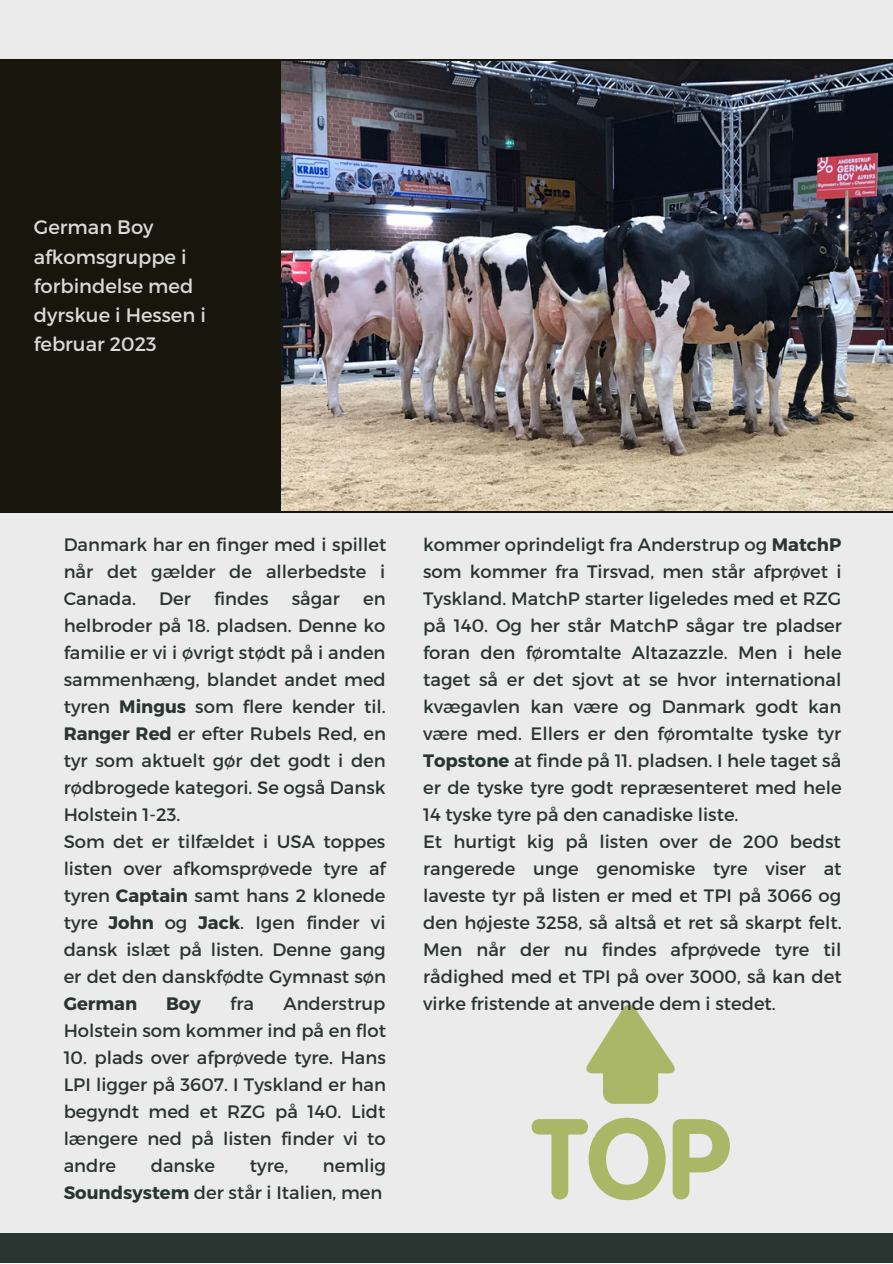
<style>
.page{position:relative;width:893px;height:1264px;background:#fff}
.page>*{position:absolute;margin:0;border:0;box-sizing:border-box;transform-origin:0 0}
.t1{font:19.5px/29.2px "Montserrat";color:#d9d9d9}
.t2{font:18px/27px "Montserrat";color:#2a3431}
.t3{font:700 18px "Montserrat";color:#2a3431}
.s1{font-weight:700}
</style>
<div class="page">
<div style="left:0;top:0;width:892px;height:1262px;background:#ebebeb"></div>
<div style="left:0;top:1233px;width:892px;height:29px;background:#2a3431"></div>
<div style="left:0;top:60px;width:892px;height:453px;background:#18160c"></div>
<svg style="left:532px;top:1004px;width:197px;height:196px"></svg>
<img style="left:281px;top:62px;width:611px;height:448px">
<p class="t1" style="left:34px;top:212px;width:173px">German Boy afkomsgruppe i forbindelse med dyrskue i Hessen i februar 2023</p>
<p class="t2" style="left:64px;top:530px;width:324px;text-align:justify">Danmark har en finger med i spillet når det gælder de allerbedste i Canada.</p>
<p class="t2" style="left:159px;top:584px;width:33px">Der</p>
<p class="t2" style="left:214px;top:584px;width:56px">findes</p>
<p class="t2" style="left:292px;top:584px;width:50px">sågar</p>
<p class="t2" style="left:64px;top:584px;width:324px;text-indent:299px">en helbroder på 18. pladsen. Denne ko familie er vi i øvrigt stødt på i anden sammenhæng, blandet andet med tyren <span class="s1">Mingus</span> som flere kender til.<br><span class="s1">Ranger Red</span> er efter Rubels Red, en tyr som aktuelt gør det godt i den rødbrogede kategori. Se også Dansk<br>Holstein 1-23.<br>Som det er tilfældet i USA toppes listen over afkomsprøvede tyre af tyren <span class="s1">Captain</span> samt hans 2 klonede tyre <span class="s1">John</span> og <span class="s1">Jack</span>. Igen finder vi dansk islæt på listen. Denne gang er det den danskfødte Gymnast søn</p>
<p class="t3" style="left:64px;top:992px;width:75px">German</p>
<p class="t3" style="left:166px;top:992px;width:36px">Boy</p>
<p class="t2" style="left:230px;top:989px;width:25px">fra</p>
<p class="t2" style="left:64px;top:989px;width:324px;text-align:right">Anderstrup<br>Holstein som kommer ind på en flot</p>
<p class="t2" style="left:64px;top:1043px;width:324px;text-align:justify">10. plads over afprøvede tyre. Hans LPI ligger på 3607. I Tyskland er han begyndt med et RZG på 140. Lidt længere ned på listen finder vi to andre</p>
<p class="t2" style="left:64px;top:1151px;width:324px;text-align:right">nemlig<br><span class="s1">Soundsystem</span> der står i Italien, men</p>
<p class="t2" style="left:151px;top:1151px;width:66px">danske</p>
<p class="t2" style="left:250px;top:1151px;width:40px">tyre,</p>
<p class="t2" style="left:423px;top:530px;width:420px">kommer oprindeligt fra Anderstrup og <span class="s1">MatchP </span>som kommer fra Tirsvad, men står afprøvet i Tyskland. MatchP starter ligeledes med et RZG på 140. Og her står MatchP sågar tre pladser foran den føromtalte Altazazzle. Men i hele taget så er det sjovt at se hvor international kvægavlen kan være og Danmark godt kan være med. Ellers er den føromtalte tyske tyr <span class="s1">Topstone</span> at finde på 11. pladsen. I hele taget så er de tyske tyre godt repræsenteret med hele 14 tyske tyre på den canadiske liste.<br>Et hurtigt kig på listen over de 200 bedst rangerede unge genomiske tyre viser at laveste tyr på listen er med et TPI på 3066 og den højeste 3258, så altså et ret så skarpt felt.<br>Men når der nu findes afprøvede tyre til rådighed med et TPI på over 3000, så kan det virke fristende at anvende dem i stedet.</p>
</div>
